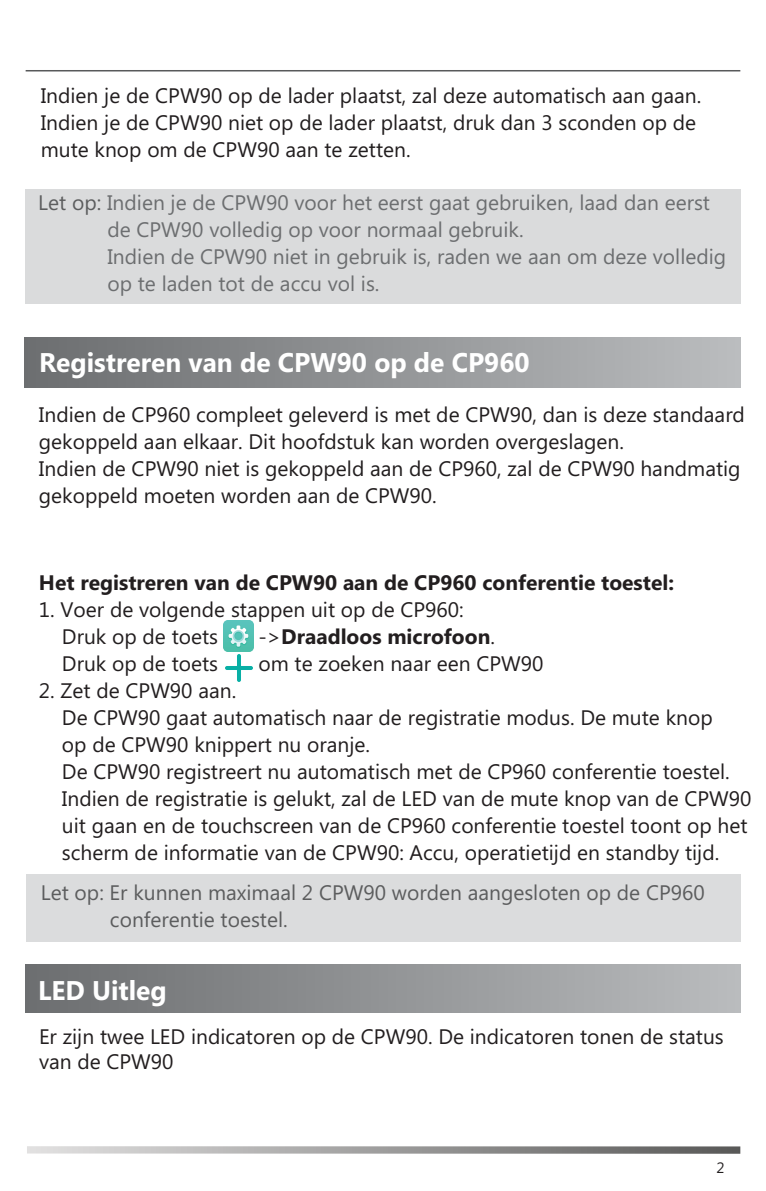
<style>
.page{position:relative;width:766px;height:1191px;background:#fff}
.page>*{position:absolute;margin:0;border:0;box-sizing:border-box;transform-origin:0 0}
.t1{font:700 27px "Microsoft Phags Pa";color:#fff}
.t2{font:21px/27px "Microsoft Phags Pa";color:#221e1f}
.t3{font:21px/27px "Microsoft Phags Pa";color:#6c6e70}
.t4{font:700 21px "Microsoft Phags Pa";color:#221e1f}
.t5{font:21px/27px "Microsoft Phags Pa";color:#5c5d5e}
.t6{font:15px "Microsoft Phags Pa";color:#221e1f}
.s1{color:#5c5d5e}
.s2{font-weight:400}
</style>
<div class="page">
<div style="left:25px;top:190px;width:715px;height:114px;background:#dadbdc"></div>
<div style="left:25px;top:337px;width:715px;height:51px;background:linear-gradient(to right,#6b6d6f,#babcbe)"></div>
<div style="left:26px;top:874px;width:714px;height:67px;background:#dbdcdd"></div>
<img style="left:224px;top:621px;width:30px;height:30px">
<svg style="left:27px;top:1146px;width:713px;height:7px;background:#a2a1a1"></svg>
<div style="left:26px;top:964px;width:714px;height:48px;background:linear-gradient(to right,#6b6d6f,#b9bbbd)"></div>
<img style="left:225px;top:654px;width:27px;height:27px">
<hr style="left:26px;top:70px;width:714px;height:1px;background:#58595b">
<p class="t2" style="left:41px;top:81px;width:662px">Indien je de CPW90 op de lader plaatst, zal deze automatisch aan gaan.<br>Indien je de CPW90 niet op de lader plaatst, druk dan 3 sconden op de mute knop om de CPW90 aan te zetten.</p>
<p class="t3" style="left:107px;top:188px;width:620px;text-indent:-69px"><span class="s1">Let op:</span> Indien je de CPW90 voor het eerst gaat gebruiken, laad dan eerst de CPW90 volledig op voor normaal gebruik.<br>Indien de CPW90 niet in gebruik is, raden we aan om deze volledig op te laden tot de accu vol is.</p>
<p class="t1" style="left:39px;top:343px;width:492px">Registreren van de CPW90 op de CP960</p>
<p class="t2" style="left:39px;top:400px;width:707px">Indien de CP960 compleet geleverd is met de CPW90, dan is deze standaard gekoppeld aan elkaar. Dit hoofdstuk kan worden overgeslagen.<br>Indien de CPW90 niet is gekoppeld aan de CP960, zal de CPW90 handmatig gekoppeld moeten worden aan de CPW90.</p>
<p class="t4" style="left:39px;top:567px;width:636px">Het registreren van de CPW90 aan de CP960 conferentie toestel:</p>
<p class="t2" style="left:62px;top:595px;width:403px;text-indent:-23px">1. Voer de volgende stappen uit op de CP960:<br>Druk op de toets</p>
<p class="t4" style="left:258px;top:621px;width:238px"><span class="s2">-&gt;</span>Draadloos microfoon<span class="s2">.</span></p>
<p class="t2" style="left:62px;top:649px;width:158px">Druk op de toets</p>
<p class="t2" style="left:258px;top:649px;width:286px">om te zoeken naar een CPW90</p>
<p class="t2" style="left:62px;top:676px;width:690px;text-indent:-23px">2. Zet de CPW90 aan.<br>De CPW90 gaat automatisch naar de registratie modus. De mute knop<br>op de CPW90 knippert nu oranje.<br>De CPW90 registreert nu automatisch met de CP960 conferentie toestel.<br>Indien de registratie is gelukt, zal de LED van de mute knop van de CPW90 uit gaan en de touchscreen van de CP960 conferentie toestel toont op het scherm de informatie van de CPW90: Accu, operatietijd en standby tijd.</p>
<p class="t5" style="left:110px;top:877px;width:596px;text-indent:-69px">Let op: Er kunnen maximaal 2 CPW90 worden aangesloten op de CP960 conferentie toestel.</p>
<p class="t1" style="left:38px;top:971px;width:130px">LED Uitleg</p>
<p class="t2" style="left:39px;top:1023px;width:686px;line-height:25.2px">Er zijn twee LED indicatoren op de CPW90. De indicatoren tonen de status van de CPW90</p>
<p class="t6" style="left:716px;top:1157px;width:10px">2</p>
</div>
